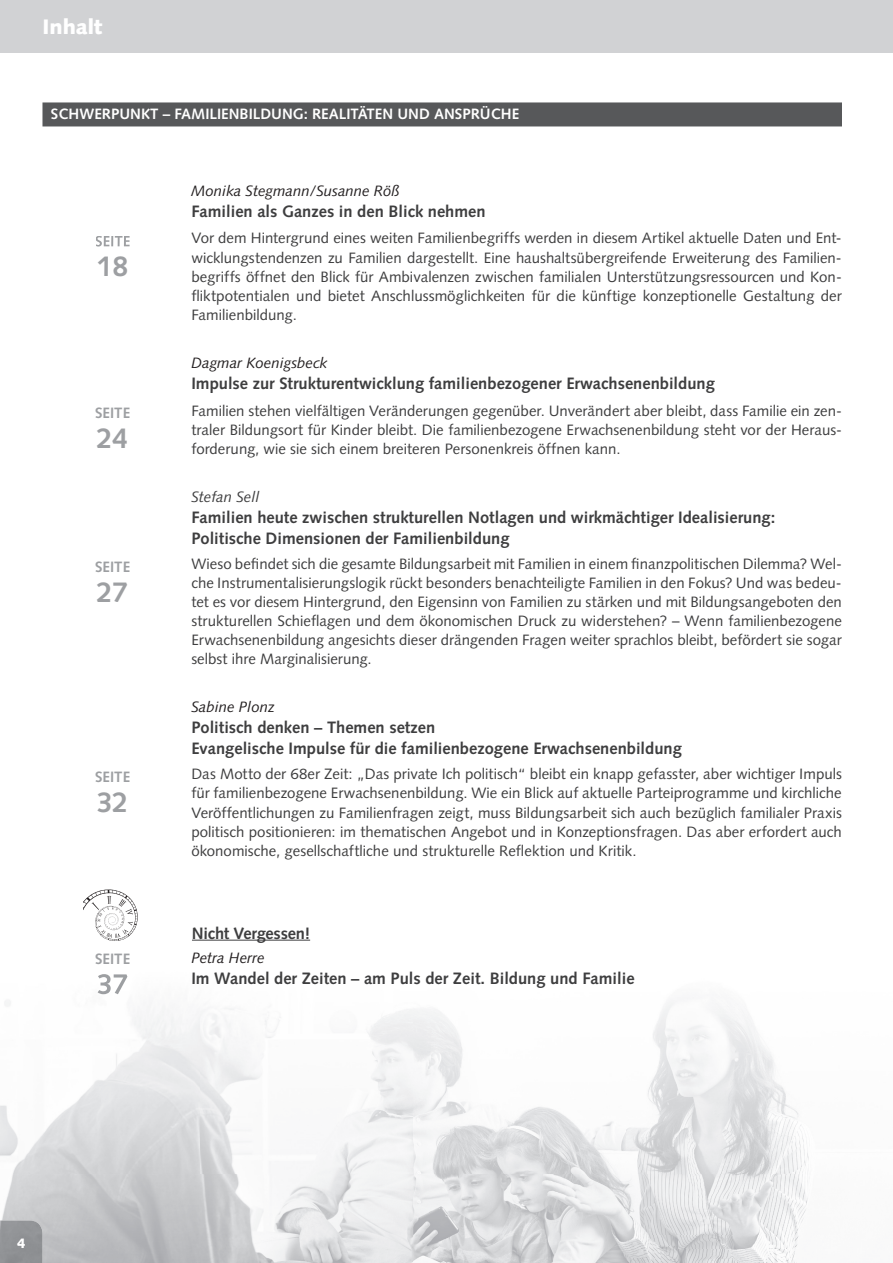
<style>
.page{position:relative;width:893px;height:1263px;background:#fff}
.page>*{position:absolute;margin:0;border:0;box-sizing:border-box;transform-origin:0 0}
.t1{font:700 28.5px "Syntax LT Std";color:#9d9fa2}
.t2{font:900 21px "Syntax LT Std";color:#fff}
.t3{font:700 16.5px/21px "Syntax LT Std";color:#3e3e3f}
.t4{font:15px/19.2px "Syntax LT Std";color:#3e3e3f;text-align:justify}
.t5{font:italic 15px "Syntax LT Std";color:#231f20}
.t6{font:700 15px "Syntax LT Std";color:#fff}
.t7{font:700 15px "Syntax LT Std";color:#9d9fa2}
.t8{font:italic 15px "Syntax LT Std";color:#3e3e3f}
.t9{font:900 13.5px "Syntax LT Std";color:#fff}
</style>
<div class="page">
<div style="left:0;top:0;width:893px;height:52px;background:#d1d2d4"></div>
<img style="left:0;top:976px;width:809px;height:287px">
<img style="left:636px;top:1235px;width:41px;height:11px">
<img style="left:678px;top:1235px;width:128px;height:14px">
<img style="left:683px;top:1235px;width:99px;height:10px">
<div style="left:0;top:1220px;width:42px;height:43px;background:#919396"></div>
<svg style="left:17px;top:1238px;width:8px;height:9px"></svg>
<div style="left:42px;top:102px;width:800px;height:24px;background:#57585a"></div>
<hr style="left:192px;top:940px;width:118px;height:1px;background:#3e3e3f">
<svg style="left:84px;top:889px;width:54px;height:52px"></svg>
<svg style="left:96px;top:236px;width:33px;height:10px"></svg>
<img style="left:98px;top:974px;width:29px;height:20px">
<h2 class="t2" style="left:42px;top:14px;width:62px">Inhalt</h2>
<p class="t6" style="left:51px;top:105px;width:470px">SCHWERPUNKT – FAMILIENBILDUNG: REALITÄTEN UND ANSPRÜCHE</p>
<h1 class="t1" style="left:97px;top:249px;width:33px">18</h1>
<p class="t7" style="left:95px;top:404px;width:37px">SEITE</p>
<h1 class="t1" style="left:97px;top:421px;width:33px">24</h1>
<p class="t7" style="left:95px;top:557px;width:37px">SEITE</p>
<h1 class="t1" style="left:97px;top:575px;width:33px">27</h1>
<p class="t7" style="left:95px;top:768px;width:37px">SEITE</p>
<h1 class="t1" style="left:97px;top:785px;width:33px">32</h1>
<p class="t7" style="left:95px;top:950px;width:37px">SEITE</p>
<p class="t5" style="left:191px;top:182px;width:210px">Monika Stegmann/Susanne Röß</p>
<p class="t3" style="left:191px;top:201px;width:296px">Familien als Ganzes in den Blick nehmen</p>
<p class="t4" style="left:191px;top:229px;width:652px">Vor dem Hintergrund eines weiten Familienbegriffs werden in diesem Artikel aktuelle Daten und Ent&shy;wicklungstendenzen zu Familien dargestellt. Eine haushaltsübergreifende Erweiterung des Familien&shy;begriffs öffnet den Blick für Ambivalenzen zwischen familialen Unterstützungsressourcen und Kon&shy;fliktpotentialen und bietet Anschlussmöglichkeiten für die künftige konzeptionelle Gestaltung der Familienbildung.</p>
<p class="t5" style="left:191px;top:354px;width:137px">Dagmar Koenigsbeck</p>
<p class="t3" style="left:191px;top:373px;width:525px">Impulse zur Strukturentwicklung familienbezogener Erwachsenenbildung</p>
<p class="t4" style="left:191px;top:401px;width:652px">Familien stehen vielfältigen Veränderungen gegenüber. Unverändert aber bleibt, dass Familie ein zen&shy;traler Bildungsort für Kinder bleibt. Die familienbezogene Erwachsenenbildung steht vor der Heraus&shy;forderung, wie sie sich einem breiteren Personenkreis öffnen kann.</p>
<p class="t8" style="left:191px;top:488px;width:70px">Stefan Sell</p>
<p class="t3" style="left:191px;top:507px;width:585px">Familien heute zwischen strukturellen Notlagen und wirkmächtiger Idealisierung:<br>Politische Dimensionen der Familienbildung</p>
<p class="t4" style="left:191px;top:554px;width:652px">Wieso befindet sich die gesamte Bildungsarbeit mit Familien in einem finanzpolitischen Dilemma? Wel&shy;che Instrumentalisierungslogik rückt besonders benachteiligte Familien in den Fokus? Und was bedeu&shy;tet es vor diesem Hintergrund, den Eigensinn von Familien zu stärken und mit Bildungsangeboten den strukturellen Schieflagen und dem ökonomischen Druck zu widerstehen? – Wenn familienbezogene Erwachsenenbildung angesichts dieser drängenden Fragen weiter sprachlos bleibt, befördert sie sogar selbst ihre Marginalisierung.</p>
<p class="t5" style="left:191px;top:698px;width:85px">Sabine Plonz</p>
<p class="t3" style="left:191px;top:717px;width:492px">Politisch denken – Themen setzen<br>Evangelische Impulse für die familienbezogene Erwachsenenbildung</p>
<p class="t4" style="left:191px;top:764px;width:652px">Das Motto der 68er Zeit: „Das private Ich politisch“ bleibt ein knapp gefasster, aber wichtiger Impuls für familienbezogene Erwachsenenbildung. Wie ein Blick auf aktuelle Parteiprogramme und kirchliche Veröffentlichungen zu Familienfragen zeigt, muss Bildungsarbeit sich auch bezüglich familialer Praxis politisch positionieren: im thematischen Angebot und in Konzeptionsfragen. Das aber erfordert auch ökonomische, gesellschaftliche und strukturelle Reflektion und Kritik.</p>
<p class="t3" style="left:192px;top:922px;width:120px">Nicht Vergessen!</p>
<p class="t5" style="left:191px;top:949px;width:75px">Petra Herre</p>
<p class="t3" style="left:191px;top:968px;width:445px">Im Wandel der Zeiten – am Puls der Zeit. Bildung und Familie</p>
<p class="t9" style="left:17px;top:1235px;width:10px">4</p>
</div>
